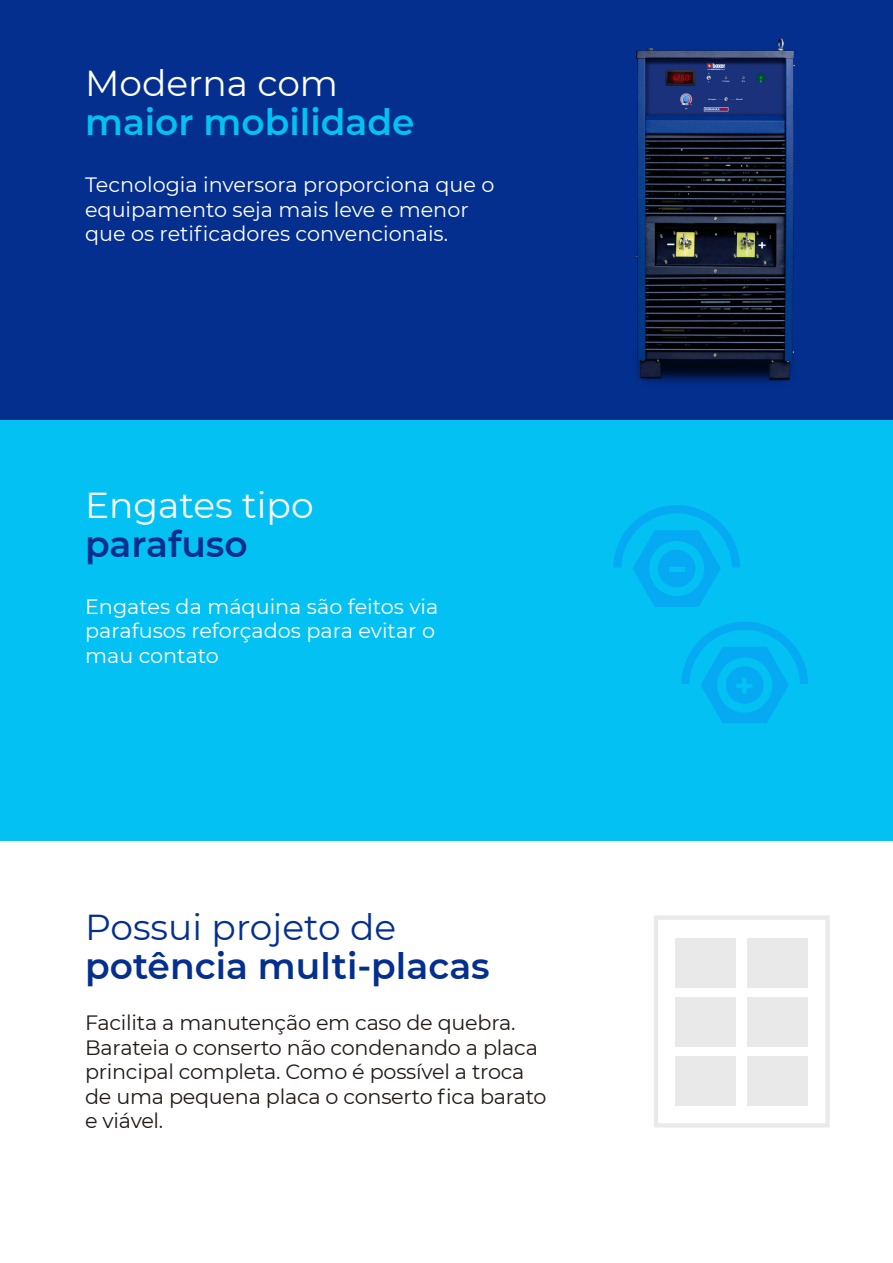
<style>
.page{position:relative;width:893px;height:1263px;background:#fff}
.page>*{position:absolute;margin:0;border:0;box-sizing:border-box;transform-origin:0 0}
.t1{font:600 36px "Montserrat";color:#042f8e}
.t2{font:36px "Montserrat";color:#fff}
.t3{font:600 36px "Montserrat";color:#04c1f3}
.t4{font:36px "Montserrat";color:#042f8e}
.t5{font:700 33.75px "Montserrat";color:#04c1f3;scale:1.6 1}
.t6{font:700 33.75px "Montserrat";color:#04c1f3}
.t7{font:20.7px/24.5px "Montserrat";color:#fff}
.t8{font:20.7px/24.5px "Montserrat";letter-spacing:-.01em;color:#211915}
</style>
<div class="page">
<div style="left:0;top:0;width:893px;height:420px;background:#042f8e"></div>
<img style="left:636px;top:38px;width:159px;height:345px">
<div style="left:0;top:420px;width:893px;height:422px;background:#04c1f3"></div>
<svg style="left:613px;top:505px;width:127px;height:102px"></svg>
<svg style="left:681px;top:622px;width:127px;height:101px"></svg>
<div style="left:675px;top:997px;width:61px;height:49px;background:#e9e9e9"></div>
<div style="left:748px;top:997px;width:60px;height:49px;background:#e9e9e9"></div>
<div style="left:675px;top:1056px;width:61px;height:49px;background:#e9e9e9"></div>
<div style="left:748px;top:1056px;width:60px;height:49px;background:#e9e9e9"></div>
<div style="left:675px;top:938px;width:61px;height:49px;background:#e9e9e9"></div>
<div style="left:748px;top:938px;width:60px;height:49px;background:#e9e9e9"></div>
<h1 class="t2" style="left:85px;top:59px;width:255px">Moderna com</h1>
<h1 class="t3" style="left:85px;top:97px;width:331px">maior mobilidade</h1>
<p class="t7" style="left:85px;top:172px;width:411px">Tecnologia inversora proporciona que o equipamento seja mais leve e menor que os retificadores convencionais.</p>
<h1 class="t2" style="left:85px;top:480px;width:230px">Engates tipo</h1>
<h1 class="t1" style="left:85px;top:518px;width:164px">parafuso</h1>
<p class="t7" style="left:85px;top:593px;width:355px">Engates da máquina são feitos via parafusos reforçados para evitar o mau contato</p>
<h1 class="t4" style="left:85px;top:902px;width:313px">Possui projeto de</h1>
<h1 class="t1" style="left:85px;top:940px;width:406px">potência multi-placas</h1>
<p class="t8" style="left:85px;top:1010px;width:463px">Facilita a manutenção em caso de quebra.<br>Barateia o conserto não condenando a placa principal completa. Como é possível a troca de uma pequena placa o conserto fica barato e viável.</p>
<h2 class="t5" style="left:667px;top:542px;width:14px">-</h2>
<h2 class="t6" style="left:734px;top:661px;width:22px">+</h2>
</div>
